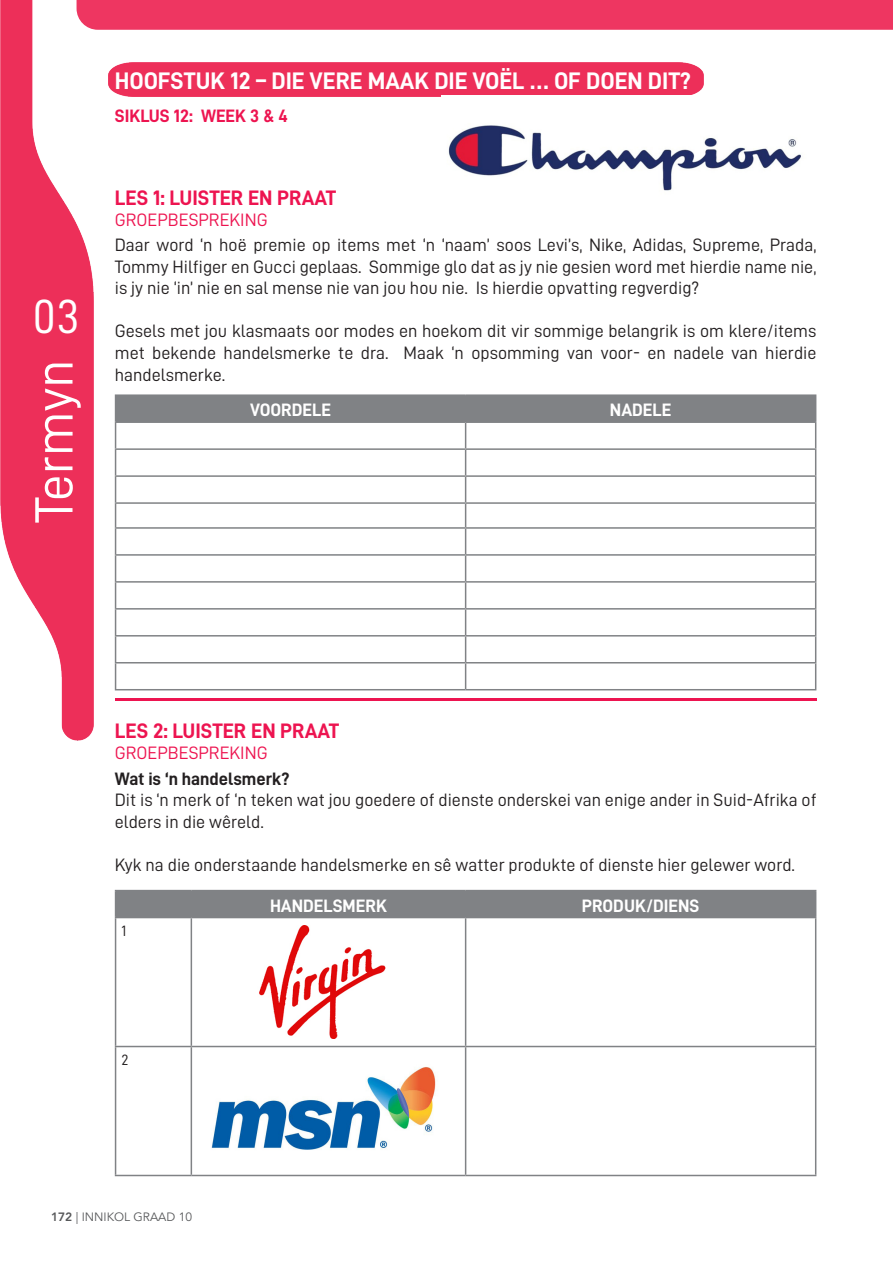
<style>
.page{position:relative;width:893px;height:1263px;background:#fff}
.page>*{position:absolute;margin:0;border:0;box-sizing:border-box;transform-origin:0 0}
.t1{font:54px "D DIN";color:#fff}
.t2{font:48px "D DIN";color:#fff}
.t3{font:24px "D DIN Bold";color:#fff}
.t4{font:21px "D DIN Bold";color:#ed1450}
.t5{font:18px/21.6px "D DIN";color:#231f20;text-align:justify}
.t6{font:18px "D DIN Bold";color:#fff}
.t7{font:18px "D DIN";color:#ed1450}
.t8{font:18px "D DIN Bold";color:#231f20}
.t9{font:18px "D DIN Bold";color:#ed1450}
.t10{font:15px "D DIN";color:#231f20}
.t11{font:12px "Avenir LT Std";color:#57585a}
.s1{font-weight:800}
</style>
<div class="page">
<img style="left:0;top:0;width:94px;height:740px">
<div style="left:108px;top:63px;width:596px;height:34px;background:#ed2f59"></div>
<img style="left:442px;top:95px;width:359px;height:96px">
<hr style="left:115px;top:394px;width:351px;height:2px;background:#808285">
<hr style="left:466px;top:394px;width:350px;height:2px;background:#808285">
<svg style="left:115px;top:396px;width:701px;height:293px"></svg>
<hr style="left:115px;top:689px;width:351px;height:1px;background:#808285">
<hr style="left:466px;top:689px;width:350px;height:1px;background:#808285">
<hr style="left:115px;top:698px;width:701px;height:2px;background:#ed1450">
<div style="left:115px;top:890px;width:701px;height:27px;background:#808285"></div>
<hr style="left:115px;top:917px;width:76px;height:1px;background:#808285">
<hr style="left:115px;top:918px;width:1px;height:128px;background:#808285">
<hr style="left:191px;top:917px;width:275px;height:1px;background:#808285">
<hr style="left:191px;top:918px;width:1px;height:128px;background:#808285">
<hr style="left:466px;top:917px;width:350px;height:1px;background:#808285">
<hr style="left:465px;top:918px;width:1px;height:128px;background:#808285">
<hr style="left:815px;top:918px;width:1px;height:128px;background:#808285">
<hr style="left:115px;top:1046px;width:76px;height:1px;background:#808285">
<hr style="left:115px;top:1047px;width:1px;height:128px;background:#808285">
<hr style="left:191px;top:1046px;width:275px;height:1px;background:#808285">
<hr style="left:191px;top:1047px;width:1px;height:128px;background:#808285">
<hr style="left:466px;top:1046px;width:350px;height:1px;background:#808285">
<hr style="left:465px;top:1047px;width:1px;height:128px;background:#808285">
<hr style="left:815px;top:1047px;width:1px;height:128px;background:#808285">
<hr style="left:115px;top:1175px;width:76px;height:1px;background:#808285">
<hr style="left:191px;top:1175px;width:275px;height:1px;background:#808285">
<hr style="left:466px;top:1175px;width:350px;height:1px;background:#808285">
<img style="left:259px;top:926px;width:127px;height:112px">
<img style="left:211px;top:1067px;width:225px;height:83px">
<div style="left:77px;top:0;width:816px;height:30px;background:#ee3661"></div>
<p class="t3" style="left:115px;top:67px;width:578px">HOOFSTUK 12 – DIE VERE MAAK DIE VOËL … OF DOEN DIT?</p>
<p class="t2" style="left:33px;top:290px;width:49px">03</p>
<p class="t1" style="left:24px;top:523px;width:165px;rotate:-90deg">Termyn</p>
<p class="t9" style="left:115px;top:106px;width:174px">SIKLUS 12: WEEK 3 &amp; 4</p>
<p class="t4" style="left:115px;top:186px;width:223px">LES 1: LUISTER EN PRAAT</p>
<p class="t7" style="left:115px;top:209px;width:154px">GROEPBESPREKING</p>
<p class="t5" style="left:115px;top:234px;width:703px">Daar word ‘n hoë premie op items met ‘n ‘naam’ soos Levi’s, Nike, Adidas, Supreme, Prada, Tommy Hilfiger en Gucci geplaas. Sommige glo dat as jy nie gesien word met hierdie name nie, is jy nie ‘in’ nie en sal mense nie van jou hou nie. Is hierdie opvatting regverdig?</p>
<p class="t5" style="left:115px;top:320px;width:703px">Gesels met jou klasmaats oor modes en hoekom dit vir sommige belangrik is om klere/items met bekende handelsmerke te dra. Maak ‘n opsomming van voor- en nadele van hierdie handelsmerke.</p>
<p class="t6" style="left:250px;top:400px;width:82px">VOORDELE</p>
<p class="t6" style="left:610px;top:400px;width:63px">NADELE</p>
<p class="t4" style="left:115px;top:719px;width:226px">LES 2: LUISTER EN PRAAT</p>
<p class="t7" style="left:115px;top:743px;width:154px">GROEPBESPREKING</p>
<p class="t8" style="left:115px;top:768px;width:176px">Wat is ‘n handelsmerk?</p>
<p class="t5" style="left:115px;top:789px;width:703px">Dit is ‘n merk of ‘n teken wat jou goedere of dienste onderskei van enige ander in Suid-Afrika of elders in die wêreld.</p>
<p class="t5" style="left:115px;top:854px;width:682px">Kyk na die onderstaande handelsmerke en sê watter produkte of dienste hier gelewer word.</p>
<p class="t6" style="left:270px;top:895px;width:118px">HANDELSMERK</p>
<p class="t6" style="left:582px;top:895px;width:119px">PRODUK/DIENS</p>
<p class="t10" style="left:122px;top:923px;width:6px">1</p>
<p class="t10" style="left:122px;top:1051px;width:9px">2</p>
<p class="t11" style="left:51px;top:1210px;width:143px"><span class="s1">172</span> | INNIKOL GRAAD 10</p>
</div>
